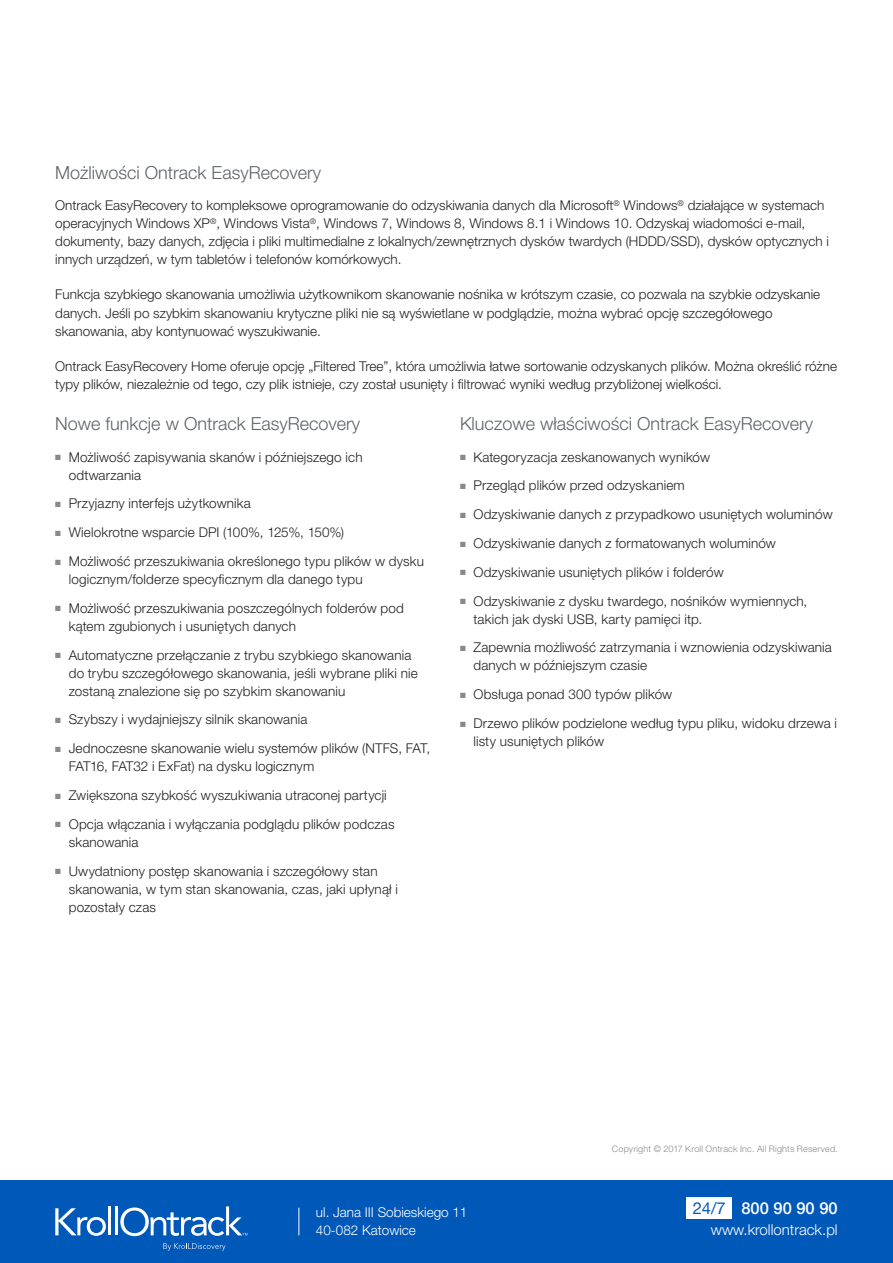
<style>
.page{position:relative;width:893px;height:1263px;background:#fff}
.page>*{position:absolute;margin:0;border:0;box-sizing:border-box;transform-origin:0 0}
.Subhead_1{font:300 18px "Helvetica Neue LT Pro";color:#5e6367}
.Phone{font:500 16.5px "Helvetica Neue LT Pro";color:#fff}
.t1{font:16.5px "Helvetica Neue LT Pro";color:#0058b8}
.Phone-2{font:300 15px "Helvetica Neue LT Pro";color:#fff}
.Body{font:300 13.5px/18px "Helvetica Neue LT Pro";color:#231f20}
.t2{font:300 13.5px/18px "Helvetica Neue LT Pro";color:#fff}
.t3{font:300 9px "Helvetica Neue LT Pro";letter-spacing:.025em;color:#868a8e}
.s1{color:#868a8e}
</style>
<div class="page">
<div style="left:0;top:1180px;width:893px;height:83px;background:#0058b8"></div>
<svg style="left:55px;top:1208px;width:51px;height:28px"></svg>
<hr style="left:108px;top:1206px;width:3px;height:29px;background:#fff">
<hr style="left:115px;top:1206px;width:3px;height:29px;background:#fff">
<svg style="left:120px;top:1206px;width:127px;height:30px"></svg>
<svg style="left:163px;top:1243px;width:62px;height:8px"></svg>
<div style="left:686px;top:1197px;width:46px;height:22px;background:#fff"></div>
<svg style="left:298px;top:1208px;width:1px;height:27px"></svg>
<p class="Subhead_1" style="left:55px;top:161px;width:267px">Możliwości Ontrack EasyRecovery</p>
<p class="Body" style="left:55px;top:196px;width:775px">Ontrack EasyRecovery to kompleksowe oprogramowanie do odzyskiwania danych dla Microsoft<sup>®</sup> Windows<sup>®</sup> działające w systemach operacyjnych Windows XP<sup>®</sup>, Windows Vista<sup>®</sup>, Windows 7, Windows 8, Windows 8.1 i Windows 10. Odzyskaj wiadomości e-mail, dokumenty, bazy danych, zdjęcia i pliki multimedialne z lokalnych/zewnętrznych dysków twardych (HDDD/SSD), dysków optycznych i innych urządzeń, w tym tabletów i telefonów komórkowych.</p>
<p class="Body" style="left:55px;top:285px;width:766px">Funkcja szybkiego skanowania umożliwia użytkownikom skanowanie nośnika w krótszym czasie, co pozwala na szybkie odzyskanie danych. Jeśli po szybkim skanowaniu krytyczne pliki nie są wyświetlane w podglądzie, można wybrać opcję szczegółowego skanowania, aby kontynuować wyszukiwanie.</p>
<p class="Body" style="left:55px;top:357px;width:783px">Ontrack EasyRecovery Home oferuje opcję „Filtered Tree”, która umożliwia łatwe sortowanie odzyskanych plików. Można określić różne typy plików, niezależnie od tego, czy plik istnieje, czy został usunięty i filtrować wyniki według przybliżonej wielkości.</p>
<p class="Subhead_1" style="left:55px;top:413px;width:306px">Nowe funkcje w Ontrack EasyRecovery</p>
<p class="Body" style="left:69px;top:447px;width:295px;text-indent:-14px"><span class="s1">■</span> Możliwość zapisywania skanów i późniejszego ich odtwarzania</p>
<p class="Body" style="left:55px;top:494px;width:197px"><span class="s1">■</span> Przyjazny interfejs użytkownika</p>
<p class="Body" style="left:55px;top:523px;width:290px"><span class="s1">■</span> Wielokrotne wsparcie DPI (100%, 125%, 150%)</p>
<p class="Body" style="left:69px;top:552px;width:357px;text-indent:-14px"><span class="s1">■</span> Możliwość przeszukiwania określonego typu plików w dysku logicznym/folderze specyficznym dla danego typu</p>
<p class="Body" style="left:69px;top:599px;width:336px;text-indent:-14px"><span class="s1">■</span> Możliwość przeszukiwania poszczególnych folderów pod kątem zgubionych i usuniętych danych</p>
<p class="Body" style="left:69px;top:645px;width:350px;text-indent:-14px"><span class="s1">■</span> Automatyczne przełączanie z trybu szybkiego skanowania do trybu szczegółowego skanowania, jeśli wybrane pliki nie zostaną znalezione się po szybkim skanowaniu</p>
<p class="Body" style="left:55px;top:710px;width:254px"><span class="s1">■</span> Szybszy i wydajniejszy silnik skanowania</p>
<p class="Body" style="left:69px;top:739px;width:363px;text-indent:-14px"><span class="s1">■</span> Jednoczesne skanowanie wielu systemów plików (NTFS, FAT,<br>FAT16, FAT32 i ExFat) na dysku logicznym</p>
<p class="Body" style="left:55px;top:786px;width:333px"><span class="s1">■</span> Zwiększona szybkość wyszukiwania utraconej partycji</p>
<p class="Body" style="left:69px;top:815px;width:327px;text-indent:-14px"><span class="s1">■</span> Opcja włączania i wyłączania podglądu plików podczas skanowania</p>
<p class="Body" style="left:69px;top:861px;width:331px;text-indent:-14px"><span class="s1">■</span> Uwydatniony postęp skanowania i szczegółowy stan skanowania, w tym stan skanowania, czas, jaki upłynął i pozostały czas</p>
<p class="Subhead_1" style="left:460px;top:413px;width:355px">Kluczowe właściwości Ontrack EasyRecovery</p>
<p class="Body" style="left:460px;top:447px;width:252px"><span class="s1">■</span> Kategoryzacja zeskanowanych wyników</p>
<p class="Body" style="left:460px;top:476px;width:226px"><span class="s1">■</span> Przegląd plików przed odzyskaniem</p>
<p class="Body" style="left:460px;top:505px;width:374px"><span class="s1">■</span> Odzyskiwanie danych z przypadkowo usuniętych woluminów</p>
<p class="Body" style="left:460px;top:534px;width:317px"><span class="s1">■</span> Odzyskiwanie danych z formatowanych woluminów</p>
<p class="Body" style="left:460px;top:563px;width:265px"><span class="s1">■</span> Odzyskiwanie usuniętych plików i folderów</p>
<p class="Body" style="left:473px;top:591px;width:335px;text-indent:-14px"><span class="s1">■</span> Odzyskiwanie z dysku twardego, nośników wymiennych, takich jak dyski USB, karty pamięci itp.</p>
<p class="Body" style="left:473px;top:638px;width:360px;text-indent:-14px"><span class="s1">■</span> Zapewnia możliwość zatrzymania i wznowienia odzyskiwania danych w późniejszym czasie</p>
<p class="Body" style="left:460px;top:685px;width:214px"><span class="s1">■</span> Obsługa ponad 300 typów plików</p>
<p class="Body" style="left:473px;top:714px;width:365px;text-indent:-14px"><span class="s1">■</span> Drzewo plików podzielone według typu pliku, widoku drzewa i listy usuniętych plików</p>
<p class="t3" style="left:612px;top:1144px;width:227px">Copyright © 2017 Kroll Ontrack Inc. All Rights Reserved.</p>
<p class="t2" style="left:316px;top:1203px;width:153px">ul. Jana III Sobieskiego 11<br>40-082 Katowice</p>
<p class="t1" style="left:693px;top:1198px;width:35px">24/7</p>
<p class="Phone" style="left:741px;top:1198px;width:98px">800 90 90 90</p>
<p class="Phone-2" style="left:711px;top:1221px;width:128px">www.krollontrack.pl</p>
</div>
